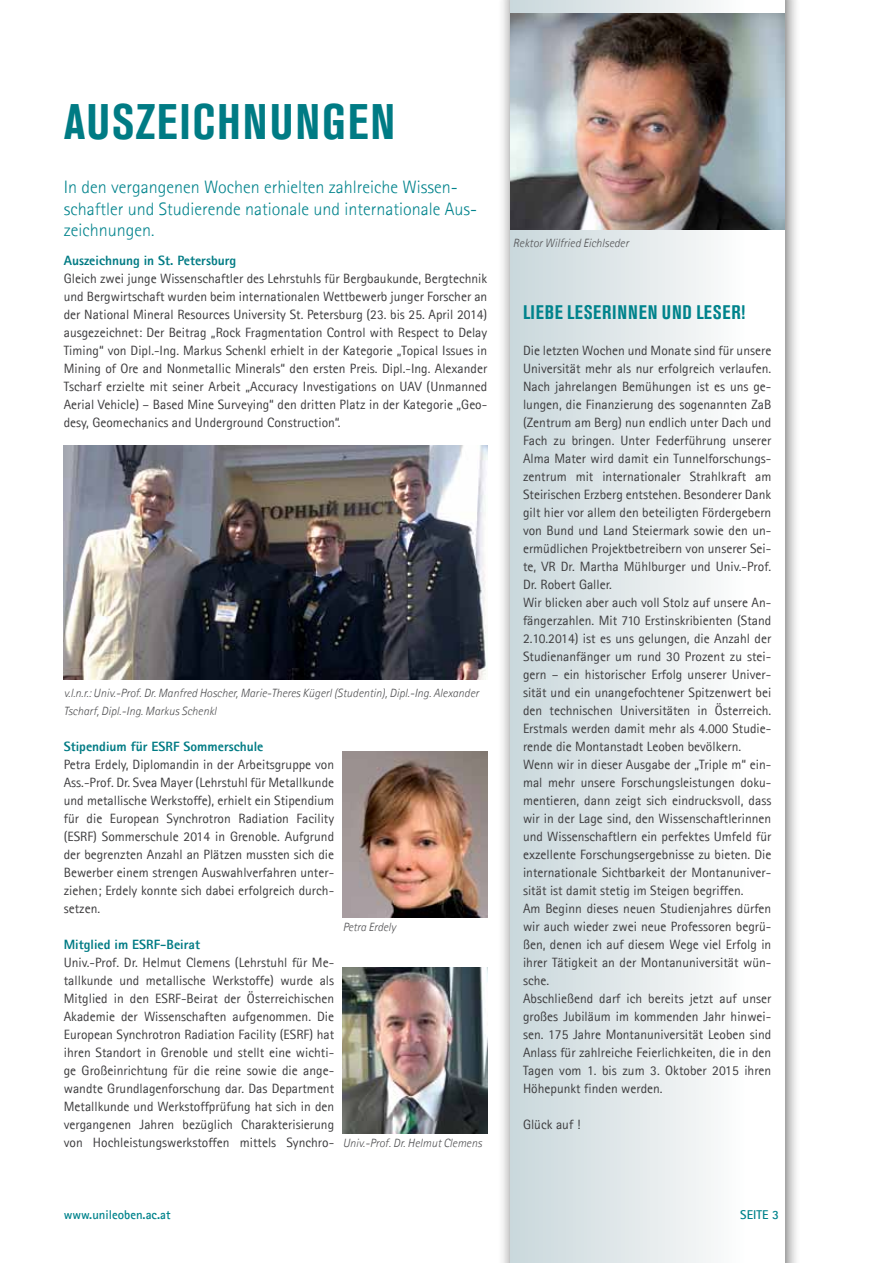
<style>
.page{position:relative;width:893px;height:1263px;background:#fff}
.page>*{position:absolute;margin:0;border:0;box-sizing:border-box;transform-origin:0 0}
.t1{font:700 condensed 49.5px "Akzidenz Grotesk BE";letter-spacing:.04em;color:#007b84}
.t2{font:700 condensed 19.5px "Akzidenz Grotesk BE";letter-spacing:.04em;color:#00838c}
.t3{font:300 18px/21.6px "Agfa Rotis Sans Serif";color:#00838c}
.t4{font:13.5px/18px "Agfa Rotis Sans Serif";color:#3d3c3e;text-align:justify}
.t5{font:800 13.5px "Agfa Rotis Sans Serif";color:#007b84}
.t6{font:700 12.75px "Agfa Rotis Sans Serif";color:#00838c}
.t7{font:italic 300 12px/18px "Agfa Rotis Sans Serif";color:#525254}
</style>
<div class="page">
<div style="left:498px;top:0;width:302px;height:1263px;background:#000;opacity:.6"></div>
<div style="left:510px;top:0;width:274px;height:1263px;background:linear-gradient(to right,#c9d7db,#fff)"></div>
<img style="left:510px;top:13px;width:274px;height:216px">
<img style="left:64px;top:445px;width:423px;height:234px">
<img style="left:343px;top:752px;width:144px;height:165px">
<img style="left:343px;top:967px;width:144px;height:166px">
<h1 class="t1" style="left:64px;top:94px;width:333px">AUSZEICHNUNGEN</h1>
<h3 class="t3" style="left:64px;top:176px;width:415px">In den vergangenen Wochen erhielten zahlreiche Wissen&shy;schaftler und Studierende nationale und internationale Aus&shy;zeichnungen.</h3>
<p class="t5" style="left:64px;top:252px;width:174px">Auszeichnung in St. Petersburg</p>
<p class="t4" style="left:64px;top:269px;width:425px">Gleich zwei junge Wissenschaftler des Lehrstuhls für Bergbaukunde, Bergtechnik und Bergwirtschaft wurden beim internationalen Wettbewerb junger Forscher an der National Mineral Resources University St. Petersburg (23. bis 25. April 2014) ausgezeichnet: Der Beitrag „Rock Fragmentation Control with Respect to Delay Timing“ von Dipl.-Ing. Markus Schenkl erhielt in der Kategorie „Topical Issues in Mining of Ore and Nonmetallic Minerals“ den ersten Preis. Dipl.-Ing. Alexander Tscharf erzielte mit seiner Arbeit „Accuracy Investigations on UAV (Unmanned Aerial Vehicle) – Based Mine Surveying“ den dritten Platz in der Kategorie „Geo&shy;desy, Geomechanics and Underground Construction“.</p>
<p class="t7" style="left:64px;top:684px;width:417px">v.l.n.r.: Univ.-Prof. Dr. Manfred Hoscher, Marie-Theres Kügerl (Studentin), Dipl.-Ing. Alexander<br>Tscharf, Dipl.-Ing. Markus Schenkl</p>
<p class="t5" style="left:64px;top:738px;width:201px">Stipendium für ESRF Sommerschule</p>
<p class="t4" style="left:64px;top:755px;width:272px">Petra Erdely, Diplomandin in der Arbeitsgruppe von Ass.-Prof. Dr. Svea Mayer (Lehrstuhl für Metallkunde und metallische Werkstoffe), erhielt ein Stipendium für die European Synchrotron Radiation Facility (ESRF) Sommerschule 2014 in Grenoble. Aufgrund der begrenzten Anzahl an Plätzen mussten sich die Bewerber einem strengen Auswahlverfahren unter&shy;ziehen; Erdely konnte sich dabei erfolgreich durch&shy;setzen.</p>
<p class="t5" style="left:64px;top:936px;width:138px">Mitglied im ESRF-Beirat</p>
<p class="t4" style="left:64px;top:953px;width:272px">Univ.-Prof. Dr. Helmut Clemens (Lehrstuhl für Me&shy;tallkunde und metallische Werkstoffe) wurde als Mitglied in den ESRF-Beirat der Österreichischen Akademie der Wissenschaften aufgenommen. Die European Synchrotron Radiation Facility (ESRF) hat ihren Standort in Grenoble und stellt eine wichti&shy;ge Großeinrichtung für die reine sowie die ange&shy;wandte Grundlagenforschung dar. Das Department Metallkunde und Werkstoffprüfung hat sich in den vergangenen Jahren bezüglich Charakterisierung von Hochleistungswerkstoffen mittels Synchro-</p>
<p class="t7" style="left:343px;top:918px;width:55px">Petra Erdely</p>
<p class="t7" style="left:343px;top:1134px;width:141px">Univ.-Prof. Dr. Helmut Clemens</p>
<p class="t7" style="left:513px;top:234px;width:117px">Rektor Wilfried Eichlseder</p>
<h2 class="t2" style="left:523px;top:301px;width:224px">LIEBE LESERINNEN UND LESER!</h2>
<p class="t4" style="left:523px;top:341px;width:250px;text-align:left">Die letzten Wochen und Monate sind für unsere Universität mehr als nur erfolgreich verlaufen.<br>Nach jahrelangen Bemühungen ist es uns ge&shy;lungen, die Finanzierung des sogenannten ZaB (Zentrum am Berg) nun endlich unter Dach und Fach zu bringen. Unter Federführung unserer Alma Mater wird damit ein Tunnelforschungs&shy;zentrum mit internationaler Strahlkraft am Steirischen Erzberg entstehen. Besonderer Dank gilt hier vor allem den beteiligten Fördergebern von Bund und Land Steiermark sowie den un&shy;ermüdlichen Projektbetreibern von unserer Sei&shy;te, VR Dr. Martha Mühlburger und Univ.-Prof.<br>Dr. Robert Galler.<br>Wir blicken aber auch voll Stolz auf unsere An&shy;fängerzahlen. Mit 710 Erstinskribienten (Stand 2.10.2014) ist es uns gelungen, die Anzahl der Studienanfänger um rund 30 Prozent zu stei&shy;gern – ein historischer Erfolg unserer Univer&shy;sität und ein unangefochtener Spitzenwert bei den technischen Universitäten in Österreich.<br>Erstmals werden damit mehr als 4.000 Studie&shy;rende die Montanstadt Leoben bevölkern.<br>Wenn wir in dieser Ausgabe der „Triple m“ ein&shy;mal mehr unsere Forschungsleistungen doku&shy;mentieren, dann zeigt sich eindrucksvoll, dass wir in der Lage sind, den Wissenschaftlerinnen und Wissenschaftlern ein perfektes Umfeld für exzellente Forschungsergebnisse zu bieten. Die internationale Sichtbarkeit der Montanuniver&shy;sität ist damit stetig im Steigen begriffen.<br>Am Beginn dieses neuen Studienjahres dürfen wir auch wieder zwei neue Professoren begrü&shy;ßen, denen ich auf diesem Wege viel Erfolg in ihrer Tätigkeit an der Montanuniversität wün&shy;sche.<br>Abschließend darf ich bereits jetzt auf unser großes Jubiläum im kommenden Jahr hinwei&shy;sen. 175 Jahre Montanuniversität Leoben sind Anlass für zahlreiche Feierlichkeiten, die in den Tagen vom 1. bis zum 3. Oktober 2015 ihren Höhepunkt finden werden.</p>
<p class="t4" style="left:523px;top:1115px;width:59px">Glück auf !</p>
<p class="t6" style="left:64px;top:1207px;width:108px">www.unileoben.ac.at</p>
<p class="t6" style="left:740px;top:1207px;width:40px">SEITE 3</p>
</div>
